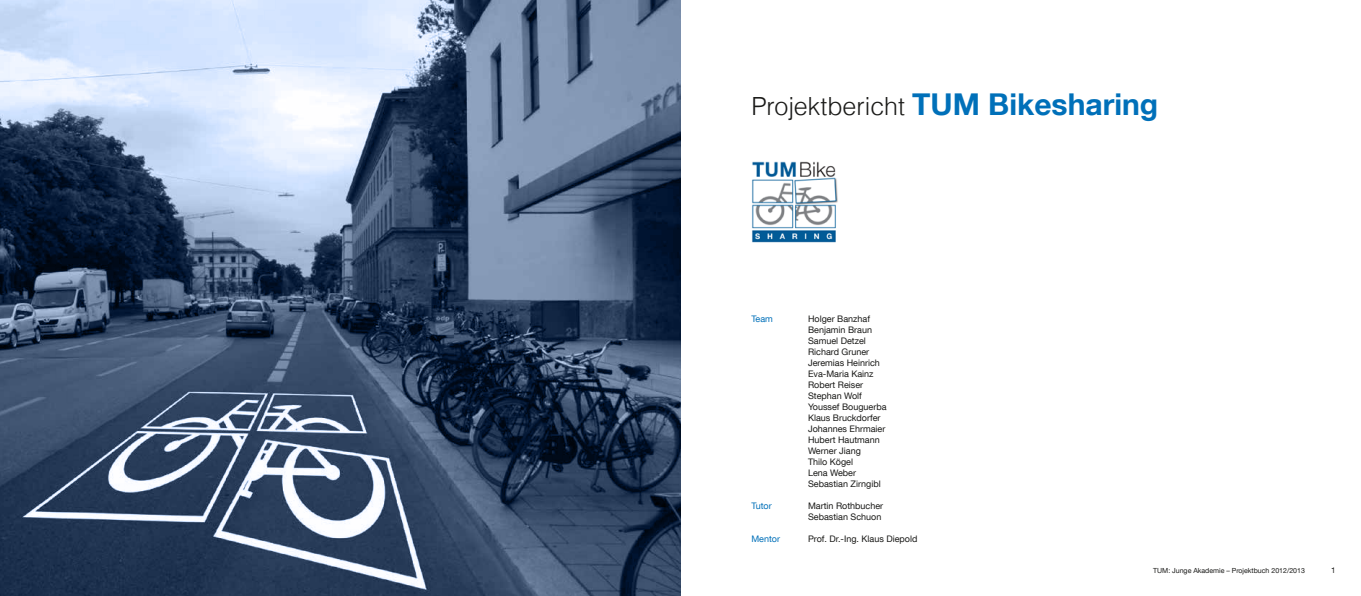
<style>
.page{position:relative;width:1361px;height:596px;background:#fff}
.page>*{position:absolute;margin:0;border:0;box-sizing:border-box;transform-origin:0 0}
.t1{font:300 25px "Helvetica";color:#1a1a18}
.t2{font:9px/11px "TUM Neue Helvetica";color:#1a1a18}
.t3{font:9px "TUM Neue Helvetica";color:#0070b9}
.t4{font:8px "TUM Neue Helvetica";color:#1a1a18}
.t5{font:7px "TUM Neue Helvetica";color:#1a1a18}
.s1{font-family:"TUM Neue Helvetica";font-weight:700;font-size:30px;color:#0070b9}
</style>
<div class="page">
<img style="left:0;top:0;width:680px;height:595px">
<img style="left:752px;top:161px;width:86px;height:82px">
<h1 class="t1" style="left:751px;top:91px;width:408px">Projektbericht <span class="s1">TUM Bikesharing</span></h1>
<p class="t3" style="left:751px;top:312px;width:23px">Team</p>
<p class="t2" style="left:808px;top:312px;width:80px">Holger Banzhaf<br>Benjamin Braun<br>Samuel Detzel<br>Richard Gruner<br>Jeremias Heinrich<br>Eva-Maria Kainz<br>Robert Reiser<br>Stephan Wolf<br>Youssef Bouguerba<br>Klaus Bruckdorfer<br>Johannes Ehrmaier<br>Hubert Hautmann<br>Werner Jiang<br>Thilo Kögel<br>Lena Weber<br>Sebastian Zirngibl</p>
<p class="t3" style="left:751px;top:499px;width:22px">Tutor</p>
<p class="t2" style="left:808px;top:499px;width:77px">Martin Rothbucher<br>Sebastian Schuon</p>
<p class="t3" style="left:751px;top:532px;width:30px">Mentor</p>
<p class="t2" style="left:808px;top:532px;width:111px">Prof. Dr.-Ing. Klaus Diepold</p>
<p class="t5" style="left:1153px;top:566px;width:153px">TUM: Junge Akademie – Projektbuch 2012/2013</p>
<p class="t4" style="left:1331px;top:565px;width:6px">1</p>
</div>
